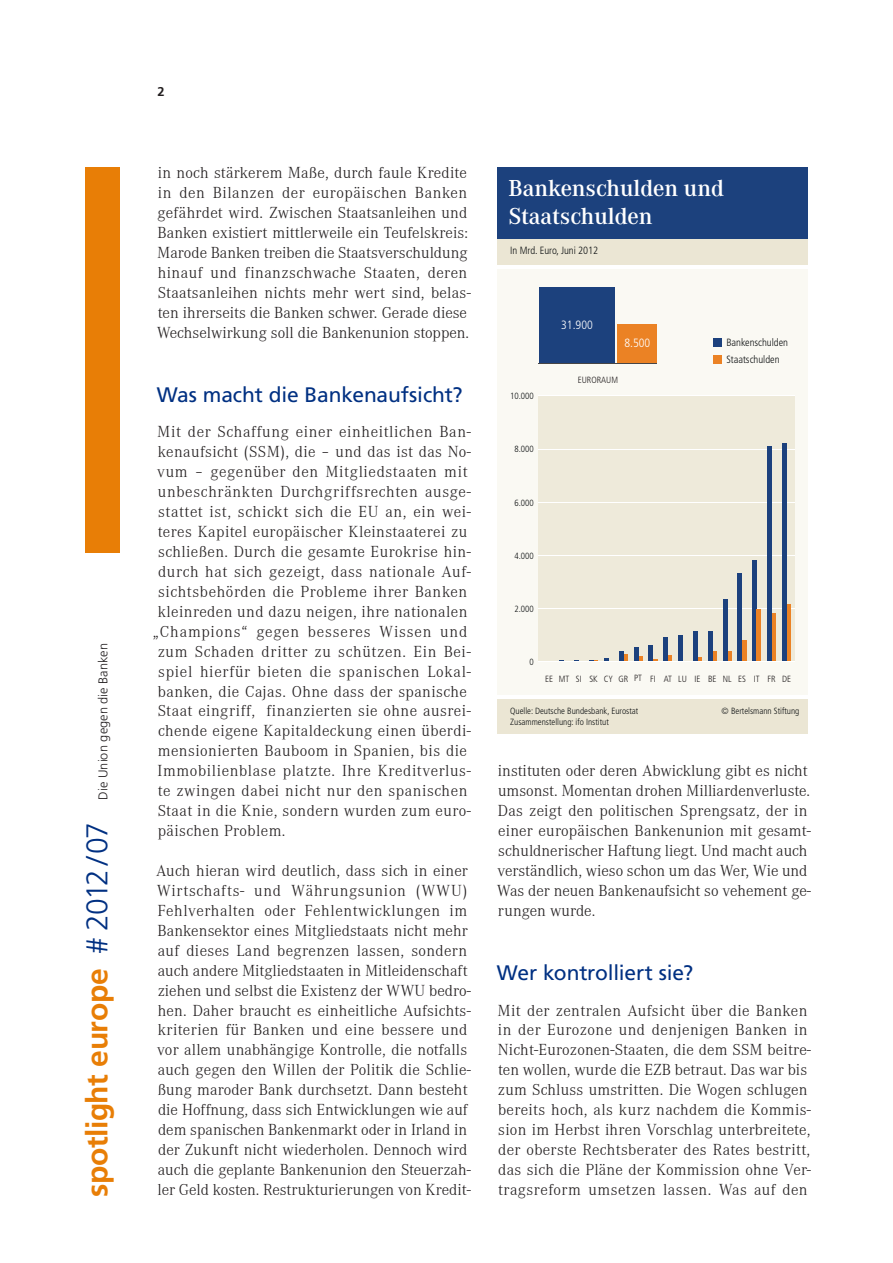
<style>
.page{position:relative;width:893px;height:1263px;background:#fff}
.page>*{position:absolute;margin:0;border:0;box-sizing:border-box;transform-origin:0 0}
.t1{font:700 30px "Frutiger LT Std";letter-spacing:-.015em;color:#e87e06}
.t2{font:600 24px/28.8px "Corporate A";letter-spacing:-.005em;color:#fff}
.Chapter_titel{font:21px "Frutiger LT Std";letter-spacing:-.01em;color:#013082}
.Fliesstext_DE{font:300 16.5px/20px "Corporate A";letter-spacing:.015em;color:#231f20}
.Fliesstext_DE-2{font:300 16.5px "Corporate A";letter-spacing:.04em;color:#231f20}
.Fliesstext_DE-3{font:300 16.5px "Corporate A";letter-spacing:.035em;color:#231f20}
.Fliesstext_DE-4{font:300 16.5px "Corporate A";letter-spacing:.045em;color:#231f20}
.Fliesstext_DE-5{font:300 16.5px "Corporate A";letter-spacing:.05em;color:#231f20}
.t3{font:300 12.75px "Frutiger LT Std";letter-spacing:.005em;color:#231f20}
.t4{font:700 12.75px "Frutiger LT Std";color:#231f20}
.t5{font:300 condensed 12px "Frutiger LT Std";color:#fff}
.t6{font:300 condensed 10.5px/17.1px "Frutiger LT";color:#111415}
.t7{font:300 condensed 10.5px "Frutiger LT Std";letter-spacing:-.005em;color:#111415}
.t8{font:300 condensed 9px/10.8px "Frutiger LT Std";color:#111415}
.t9{font:300 condensed 9px "Frutiger LT Std";color:#231f20}
.s1{font-weight:300;color:#013082}
</style>
<div class="page">
<div style="left:85px;top:167px;width:34px;height:386px;background:#e87e06"></div>
<div style="left:497px;top:167px;width:311px;height:72px;background:#1c417d"></div>
<div style="left:497px;top:269px;width:311px;height:425px;background:#faf9f3"></div>
<div style="left:497px;top:699px;width:311px;height:34px;background:#ebe6d4"></div>
<div style="left:497px;top:239px;width:311px;height:26px;background:#ebe6d4"></div>
<div style="left:538px;top:396px;width:257px;height:266px;background:#eeeada"></div>
<hr style="left:538px;top:608px;width:257px;height:1px;background:#fff">
<hr style="left:538px;top:555px;width:257px;height:1px;background:#fff">
<hr style="left:538px;top:502px;width:257px;height:1px;background:#fff">
<hr style="left:538px;top:449px;width:257px;height:1px;background:#fff">
<hr style="left:538px;top:396px;width:257px;height:1px;background:#fff">
<div style="left:712px;top:651px;width:5px;height:11px;background:#eb8224"></div>
<hr style="left:708px;top:631px;width:4px;height:31px;background:#1c417d">
<div style="left:786px;top:604px;width:5px;height:58px;background:#eb8224"></div>
<hr style="left:782px;top:443px;width:4px;height:219px;background:#1c417d">
<svg style="left:697px;top:657px;width:5px;height:4px"></svg>
<hr style="left:693px;top:631px;width:4px;height:31px;background:#1c417d">
<svg style="left:623px;top:654px;width:4px;height:7px"></svg>
<hr style="left:619px;top:651px;width:4px;height:11px;background:#1c417d">
<hr style="left:742px;top:640px;width:4px;height:22px;background:#eb8224">
<hr style="left:738px;top:573px;width:4px;height:89px;background:#1c417d">
<hr style="left:772px;top:613px;width:4px;height:49px;background:#eb8224">
<div style="left:767px;top:446px;width:5px;height:216px;background:#1c417d"></div>
<hr style="left:753px;top:560px;width:4px;height:102px;background:#1c417d">
<hr style="left:757px;top:609px;width:4px;height:53px;background:#eb8224">
<svg style="left:604px;top:658px;width:5px;height:3px"></svg>
<svg style="left:727px;top:651px;width:4px;height:10px"></svg>
<hr style="left:723px;top:599px;width:4px;height:63px;background:#1c417d">
<div style="left:678px;top:635px;width:5px;height:27px;background:#1c417d"></div>
<svg style="left:668px;top:655px;width:4px;height:6px"></svg>
<hr style="left:664px;top:637px;width:4px;height:25px;background:#1c417d">
<svg style="left:638px;top:656px;width:4px;height:5px"></svg>
<hr style="left:634px;top:647px;width:4px;height:15px;background:#1c417d">
<hr style="left:649px;top:645px;width:4px;height:17px;background:#1c417d">
<hr style="left:538px;top:661px;width:257px;height:1px;background:#fff">
<div style="left:714px;top:338px;width:8px;height:8px;background:#1c417d"></div>
<div style="left:714px;top:355px;width:8px;height:8px;background:#eb8224"></div>
<div style="left:539px;top:287px;width:76px;height:76px;background:#1c417d"></div>
<div style="left:618px;top:324px;width:39px;height:39px;background:#eb8224"></div>
<hr style="left:539px;top:363px;width:118px;height:1px;background:#474646">
<p class="t3" style="left:96px;top:800px;width:158px;rotate:-90deg">Die Union gegen die Banken</p>
<h1 class="t1" style="left:79px;top:1197px;width:376px;rotate:-90deg">spotlight europe <span class="s1"># 2012/07</span></h1>
<p class="t4" style="left:157px;top:84px;width:9px">2</p>
<p class="Fliesstext_DE" style="left:157px;top:163px;width:316px">in noch stärkerem Maße, durch faule Kredite in den Bilanzen der europäischen Banken gefährdet wird. Zwischen Staatsanleihen und Banken existiert mittlerweile ein Teufelskreis:<br>Marode Banken treiben die Staatsverschuldung hinauf und finanzschwache Staaten, deren Staatsanleihen nichts mehr wert sind, belas&shy;ten ihrerseits die Banken schwer. Gerade diese Wechselwirkung soll die Bankenunion stoppen.</p>
<p class="Chapter_titel" style="left:157px;top:382px;width:307px">Was macht die Bankenaufsicht?</p>
<p class="Fliesstext_DE-2" style="left:157px;top:423px;width:315px">Mit der Schaffung einer einheitlichen Ban-</p>
<p class="Fliesstext_DE" style="left:158px;top:442px;width:315px">kenaufsicht (SSM), die – und das ist das No-</p>
<p class="Fliesstext_DE-2" style="left:157px;top:463px;width:312px">vum – gegenüber den Mitgliedstaaten mit</p>
<p class="Fliesstext_DE-2" style="left:158px;top:483px;width:315px">unbeschränkten Durchgriffsrechten ausge-</p>
<p class="Fliesstext_DE-2" style="left:158px;top:503px;width:314px">stattet ist, schickt sich die EU an, ein wei-</p>
<p class="Fliesstext_DE" style="left:158px;top:522px;width:311px">teres Kapitel europäischer Kleinstaaterei zu</p>
<p class="Fliesstext_DE" style="left:158px;top:542px;width:314px">schließen. Durch die gesamte Eurokrise hin-</p>
<p class="Fliesstext_DE-3" style="left:158px;top:562px;width:314px">durch hat sich gezeigt, dass nationale Auf-</p>
<p class="Fliesstext_DE-3" style="left:158px;top:582px;width:311px">sichtsbehörden die Probleme ihrer Banken</p>
<p class="Fliesstext_DE" style="left:158px;top:602px;width:311px">kleinreden und dazu neigen, ihre nationalen</p>
<p class="Fliesstext_DE-5" style="left:153px;top:622px;width:316px">„Champions“ gegen besseres Wissen und</p>
<p class="Fliesstext_DE-2" style="left:158px;top:642px;width:315px">zum Schaden dritter zu schützen. Ein Bei-</p>
<p class="Fliesstext_DE-4" style="left:158px;top:662px;width:314px">spiel hierfür bieten die spanischen Lokal-</p>
<p class="Fliesstext_DE" style="left:158px;top:681px;width:311px">banken, die Cajas. Ohne dass der spanische</p>
<p class="Fliesstext_DE" style="left:158px;top:701px;width:315px">Staat eingriff, finanzierten sie ohne ausrei-</p>
<p class="Fliesstext_DE" style="left:158px;top:721px;width:314px">chende eigene Kapitaldeckung einen überdi-</p>
<p class="Fliesstext_DE" style="left:158px;top:741px;width:311px">mensionierten Bauboom in Spanien, bis die</p>
<p class="Fliesstext_DE-2" style="left:158px;top:762px;width:315px">Immobilienblase platzte. Ihre Kreditverlus-</p>
<p class="Fliesstext_DE" style="left:158px;top:781px;width:311px">te zwingen dabei nicht nur den spanischen</p>
<p class="Fliesstext_DE" style="left:158px;top:801px;width:315px">Staat in die Knie, sondern wurden zum euro-</p>
<p class="Fliesstext_DE" style="left:158px;top:821px;width:129px">päischen Problem.</p>
<p class="Fliesstext_DE" style="left:156px;top:861px;width:316px">Auch hieran wird deutlich, dass sich in einer Wirtschafts- und Währungsunion (WWU)<br>Fehlverhalten oder Fehlentwicklungen im Bankensektor eines Mitgliedstaats nicht mehr auf dieses Land begrenzen lassen, sondern auch andere Mitgliedstaaten in Mitleidenschaft ziehen und selbst die Existenz der WWU bedro&shy;hen. Daher braucht es einheitliche Aufsichts&shy;kriterien für Banken und eine bessere und vor allem unabhängige Kontrolle, die notfalls auch gegen den Willen der Politik die Schlie&shy;ßung maroder Bank durchsetzt. Dann besteht die Hoffnung, dass sich Entwicklungen wie auf dem spanischen Bankenmarkt oder in Irland in der Zukunft nicht wiederholen. Dennoch wird auch die geplante Bankenunion den Steuerzah&shy;ler Geld kosten. Restrukturierungen von Kredit-</p>
<p class="t2" style="left:509px;top:174px;width:217px">Bankenschulden und<br>Staatschulden</p>
<p class="t7" style="left:510px;top:245px;width:89px">In Mrd. Euro, Juni 2012</p>
<p class="t8" style="left:510px;top:391px;width:25px">10.000</p>
<p class="t8" style="left:514px;top:444px;width:21px">8.000</p>
<p class="t8" style="left:514px;top:497px;width:21px">6.000</p>
<p class="t5" style="left:561px;top:318px;width:33px">31.900</p>
<p class="t5" style="left:624px;top:336px;width:27px">8.500</p>
<p class="t9" style="left:578px;top:375px;width:42px">EURORAUM</p>
<p class="t6" style="left:726px;top:334px;width:63px">Bankenschulden<br>Staatschulden</p>
<p class="t8" style="left:514px;top:550px;width:21px">4.000</p>
<p class="t8" style="left:514px;top:603px;width:21px">2.000</p>
<p class="t8" style="left:529px;top:657px;width:6px">0</p>
<p class="t9" style="left:545px;top:673px;width:247px">EE MT SI SK CY GR PT FI AT LU IE BE NL ES IT FR DE</p>
<p class="t8" style="left:510px;top:706px;width:130px">Quelle: Deutsche Bundesbank, Eurostat<br>Zusammenstellung: ifo Institut</p>
<p class="t8" style="left:722px;top:706px;width:79px">© Bertelsmann Stiftung</p>
<p class="Fliesstext_DE" style="left:497px;top:761px;width:316px">instituten oder deren Abwicklung gibt es nicht umsonst. Momentan drohen Milliardenverluste.<br>Das zeigt den politischen Sprengsatz, der in einer europäischen Bankenunion mit gesamt&shy;schuldnerischer Haftung liegt. Und macht auch verständlich, wieso schon um das Wer, Wie und Was der neuen Bankenaufsicht so vehement ge&shy;rungen wurde.</p>
<p class="Chapter_titel" style="left:497px;top:960px;width:198px">Wer kontrolliert sie?</p>
<p class="Fliesstext_DE" style="left:497px;top:1000px;width:315px">Mit der zentralen Aufsicht über die Banken in der Eurozone und denjenigen Banken in Nicht-Eurozonen-Staaten, die dem SSM beitre&shy;ten wollen, wurde die EZB betraut. Das war bis zum Schluss umstritten. Die Wogen schlugen bereits hoch, als kurz nachdem die Kommis&shy;sion im Herbst ihren Vorschlag unterbreitete, der oberste Rechtsberater des Rates bestritt, das sich die Pläne der Kommission ohne Ver&shy;tragsreform umsetzen lassen. Was auf den</p>
</div>
